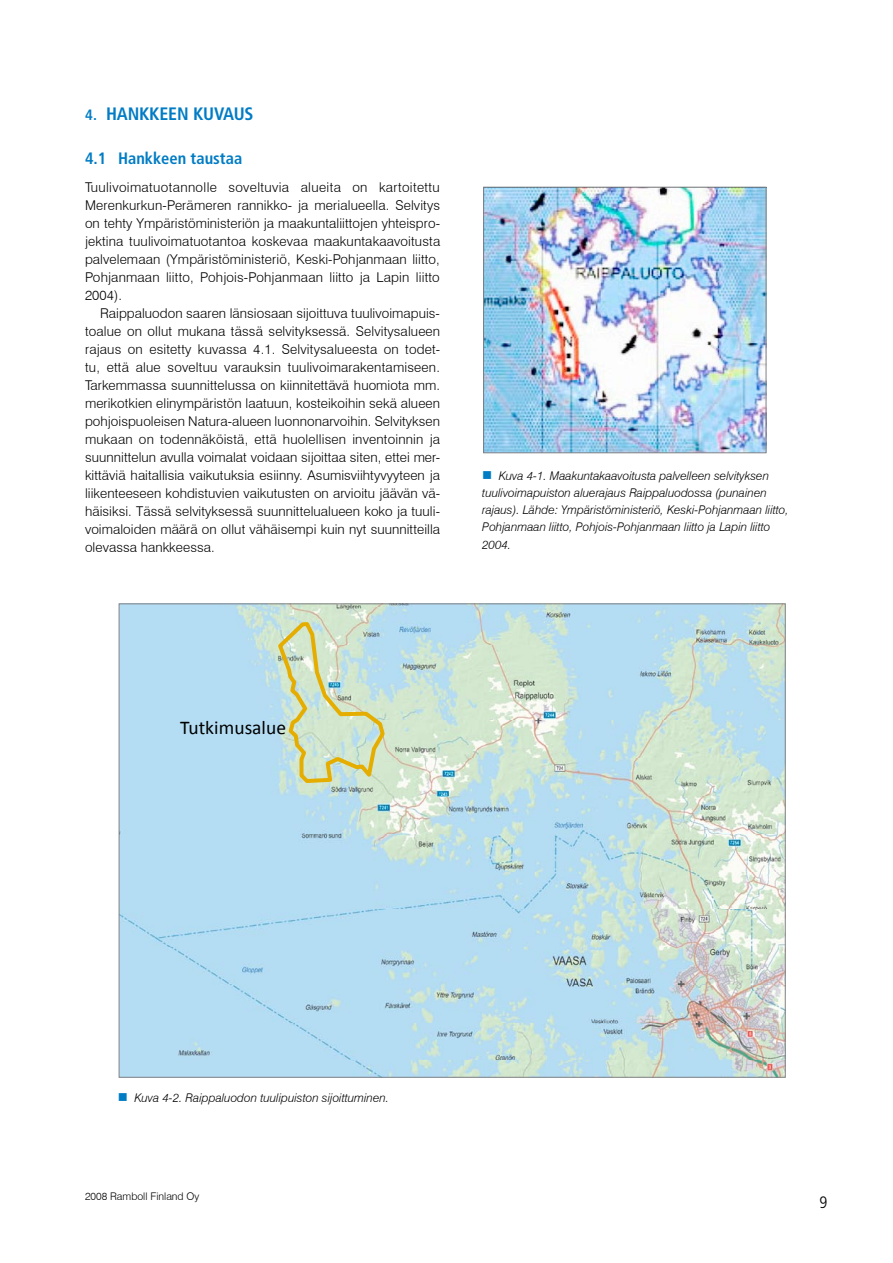
<style>
.page{position:relative;width:893px;height:1263px;background:#fff}
.page>*{position:absolute;margin:0;border:0;box-sizing:border-box;transform-origin:0 0}
.t1{font:19.5px "Calibri";letter-spacing:.005em;color:#000}
.t2{font:700 condensed 18px "Frutiger";letter-spacing:-.01em;color:#007cc4}
.t3{font:700 condensed 16.5px "Frutiger";color:#007cc4}
.t4{font:300 condensed 16.5px "Frutiger";color:#000}
.t5{font:300 13.5px/18px "Swiss 721 BT";letter-spacing:.005em;color:#000;text-align:justify}
.t6{font:italic 300 12px/17.2px "Swiss 721 BT";color:#000}
.t7{font:300 10.5px "Swiss 721 BT";color:#000}
.s1{font-size:15px}
</style>
<div class="page">
<img style="left:485px;top:189px;width:279px;height:262px">
<div style="left:483px;top:187px;width:283px;height:266px;border:1px solid #838387"></div>
<svg style="left:121px;top:605px;width:663px;height:471px;background:#bcdde5"></svg>
<h2 class="t2" style="left:85px;top:103px;width:170px"><span class="s1">4.</span> HANKKEEN KUVAUS</h2>
<p class="t3" style="left:85px;top:148px;width:159px">4.1 Hankkeen taustaa</p>
<p class="t5" style="left:85px;top:179px;width:357px">Tuulivoimatuotannolle soveltuvia alueita on kartoitettu Merenkurkun-Perämeren rannikko- ja merialueella. Selvitys on tehty Ympäristöministeriön ja maakuntaliittojen yhteispro&shy;jektina tuulivoimatuotantoa koskevaa maakuntakaavoitusta palvelemaan (Ympäristöministeriö, Keski-Pohjanmaan liitto, Pohjanmaan liitto, Pohjois-Pohjanmaan liitto ja Lapin liitto 2004).</p>
<p class="t5" style="left:85px;top:305px;width:357px;text-indent:15px">Raippaluodon saaren länsiosaan sijoittuva tuulivoimapuis&shy;toalue on ollut mukana tässä selvityksessä. Selvitysalueen rajaus on esitetty kuvassa 4.1. Selvitysalueesta on todet&shy;tu, että alue soveltuu varauksin tuulivoimarakentamiseen.<br>Tarkemmassa suunnittelussa on kiinnitettävä huomiota mm. merikotkien elinympäristön laatuun, kosteikoihin sekä alueen pohjoispuoleisen Natura-alueen luonnonarvoihin. Selvityksen mukaan on todennäköistä, että huolellisen inventoinnin ja suunnittelun avulla voimalat voidaan sijoittaa siten, ettei mer&shy;kittäviä haitallisia vaikutuksia esiinny. Asumisviihtyvyyteen ja liikenteeseen kohdistuvien vaikutusten on arvioitu jäävän vä&shy;häisiksi. Tässä selvityksessä suunnittelualueen koko ja tuuli&shy;voimaloiden määrä on ollut vähäisempi kuin nyt suunnitteilla olevassa hankkeessa.</p>
<p class="t6" style="left:482px;top:467px;width:308px;text-indent:16px">Kuva 4‑1. Maakuntakaavoitusta palvelleen selvityksen tuulivoimapuiston aluerajaus Raippaluodossa (punainen rajaus). Lähde: Ympäristöministeriö, Keski-Pohjanmaan liitto, Pohjanmaan liitto, Pohjois-Pohjanmaan liitto ja Lapin liitto 2004.</p>
<h1 class="t1" style="left:180px;top:715px;width:107px">Tutkimusalue</h1>
<p class="t6" style="left:134px;top:1089px;width:256px">Kuva 4‑2. Raippaluodon tuulipuiston sijoittuminen.</p>
<p class="t7" style="left:85px;top:1190px;width:116px">2008 Ramboll Finland Oy</p>
<p class="t4" style="left:819px;top:1193px;width:9px">9</p>
</div>
